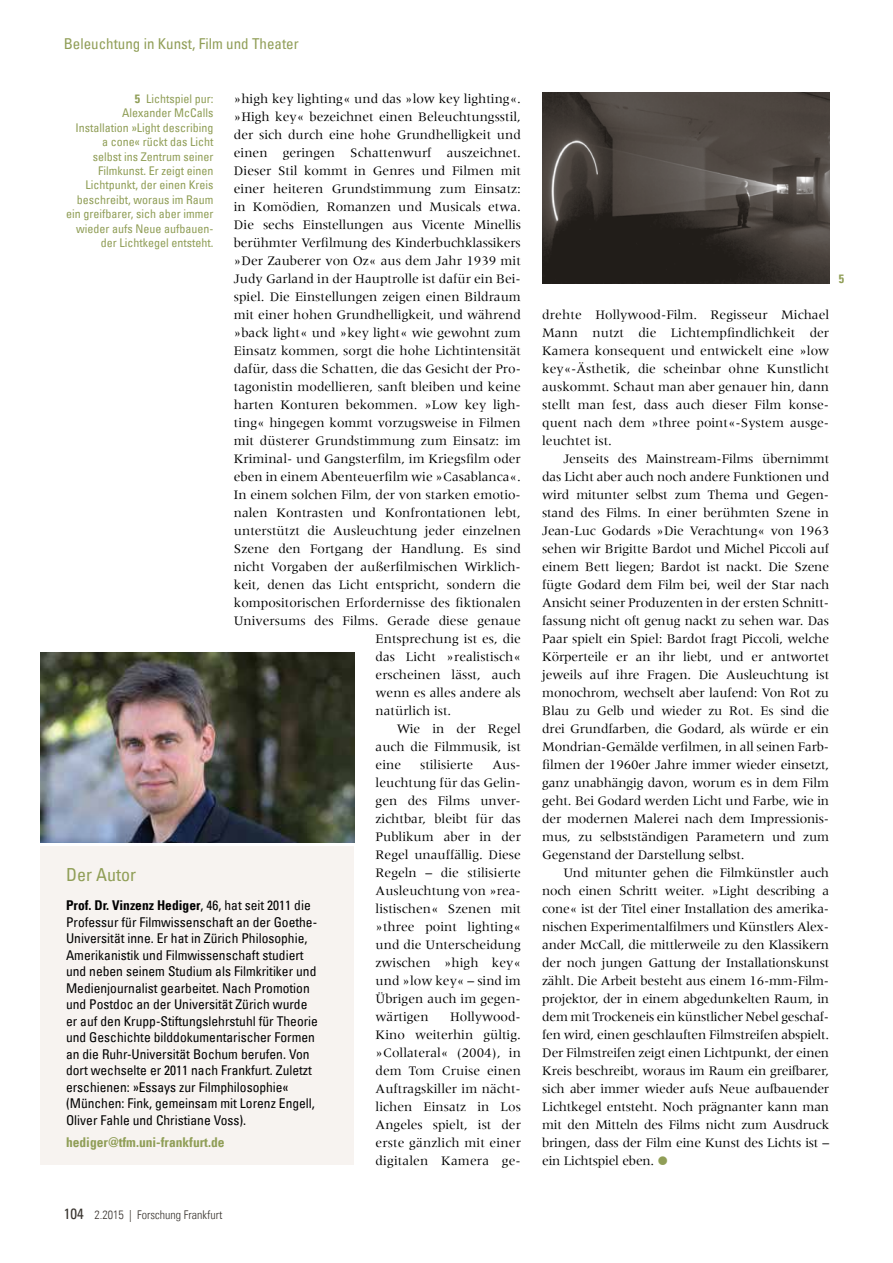
<style>
.page{position:relative;width:893px;height:1263px;background:#fff}
.page>*{position:absolute;margin:0;border:0;box-sizing:border-box;transform-origin:0 0}
.t1{font:condensed 18px "Univers Com 57";color:#909e57}
.t2{font:condensed 15px "Univers Com 57";color:#909e57}
.t3{font:13.5px/18px "Meridien";color:#000;text-align:justify}
.t4{font:condensed 13.5px/16.5px "Univers Com 57";color:#000}
.t5{font:13.5px "Univers Com 67 Bold Cond";color:#000}
.t6{font:13.5px "Univers Com 67 Bold Cond";color:#909e57}
.t7{font:condensed 12px/14.4px "Univers Com 57";color:#909e57;text-align:right}
.t8{font:12px "Univers Com 47 Light Cond";color:#39342f}
.t9{font:12px "Univers Com 67 Bold Cond";color:#909e57}
.s1{font-family:"Univers Com 67 Bold Cond";font-stretch:normal}
.s2{font-family:"Univers Com 57";font-stretch:condensed}
.s3{font-family:"Univers Com 57";font-stretch:condensed;font-size:15px}
</style>
<div class="page">
<div style="left:40px;top:846px;width:314px;height:319px;background:#f7f3f0"></div>
<img style="left:40px;top:653px;width:314px;height:190px">
<img style="left:542px;top:92px;width:287px;height:191px">
<p class="t2" style="left:64px;top:34px;width:236px">Beleuchtung in Kunst, Film und Theater</p>
<p class="t3" style="left:234px;top:90px;width:289px">»high key lighting« und das »low key lighting«.</p>
<p class="t3" style="left:234px;top:108px;width:289px">»High key« bezeichnet einen Beleuchtungsstil,</p>
<p class="t3" style="left:234px;top:126px;width:289px">der sich durch eine hohe Grundhelligkeit und</p>
<p class="t3" style="left:234px;top:144px;width:289px">einen geringen Schattenwurf auszeichnet.</p>
<p class="t3" style="left:234px;top:162px;width:289px">Dieser Stil kommt in Genres und Filmen mit</p>
<p class="t3" style="left:234px;top:180px;width:289px">einer heiteren Grundstimmung zum Einsatz:</p>
<p class="t3" style="left:234px;top:198px;width:288px">in Komödien, Romanzen und Musicals etwa.</p>
<p class="t3" style="left:234px;top:216px;width:289px">Die sechs Einstellungen aus Vicente Minellis</p>
<p class="t3" style="left:234px;top:234px;width:289px">berühmter Verfilmung des Kinderbuchklassikers</p>
<p class="t3" style="left:234px;top:252px;width:288px">»Der Zauberer von Oz« aus dem Jahr 1939 mit</p>
<p class="t3" style="left:234px;top:270px;width:288px">Judy Garland in der Hauptrolle ist dafür ein Bei-</p>
<p class="t3" style="left:234px;top:288px;width:289px">spiel. Die Einstellungen zeigen einen Bildraum</p>
<p class="t3" style="left:234px;top:306px;width:289px">mit einer hohen Grundhelligkeit, und während</p>
<p class="t3" style="left:234px;top:324px;width:288px">»back light« und »key light« wie gewohnt zum</p>
<p class="t3" style="left:234px;top:342px;width:289px">Einsatz kommen, sorgt die hohe Lichtintensität</p>
<p class="t3" style="left:234px;top:360px;width:289px">dafür, dass die Schatten, die das Gesicht der Pro-</p>
<p class="t3" style="left:234px;top:378px;width:288px">tagonistin modellieren, sanft bleiben und keine</p>
<p class="t3" style="left:234px;top:396px;width:288px">harten Konturen bekommen. »Low key ligh-</p>
<p class="t3" style="left:234px;top:414px;width:288px">ting« hingegen kommt vorzugsweise in Filmen</p>
<p class="t3" style="left:234px;top:432px;width:289px">mit düsterer Grundstimmung zum Einsatz: im</p>
<p class="t3" style="left:234px;top:450px;width:289px">Kriminal- und Gangsterfilm, im Kriegsfilm oder</p>
<p class="t3" style="left:234px;top:468px;width:289px">eben in einem Abenteuerfilm wie »Casablanca«.</p>
<p class="t3" style="left:234px;top:486px;width:289px">In einem solchen Film, der von starken emotio-</p>
<p class="t3" style="left:234px;top:504px;width:289px">nalen Kontrasten und Konfrontationen lebt,</p>
<p class="t3" style="left:234px;top:522px;width:289px">unterstützt die Ausleuchtung jeder einzelnen</p>
<p class="t3" style="left:234px;top:540px;width:289px">Szene den Fortgang der Handlung. Es sind</p>
<p class="t3" style="left:234px;top:558px;width:289px">nicht Vorgaben der außerfilmischen Wirklich-</p>
<p class="t3" style="left:234px;top:576px;width:289px">keit, denen das Licht entspricht, sondern die</p>
<p class="t3" style="left:234px;top:594px;width:289px">kompositorischen Erfordernisse des fiktionalen</p>
<p class="t3" style="left:234px;top:612px;width:288px">Universums des Films. Gerade diese genaue</p>
<p class="t3" style="left:376px;top:630px;width:147px">Entsprechung ist es, die</p>
<p class="t3" style="left:376px;top:648px;width:147px">das Licht »realistisch«</p>
<p class="t3" style="left:376px;top:666px;width:147px">erscheinen lässt, auch</p>
<p class="t3" style="left:376px;top:684px;width:147px">wenn es alles andere als</p>
<p class="t3" style="left:376px;top:701px;width:77px">natürlich ist.</p>
<p class="t3" style="left:397px;top:719px;width:126px">Wie in der Regel</p>
<p class="t3" style="left:376px;top:737px;width:147px">auch die Filmmusik, ist</p>
<p class="t3" style="left:376px;top:755px;width:27px">eine</p>
<p class="t3" style="left:420px;top:755px;width:55px">stilisierte</p>
<p class="t7" style="left:66px;top:91px;width:149px"><span class="s1">5</span> Lichtspiel pur:<br>Alexander McCalls<br>Installation »Light describing<br>a cone« rückt das Licht<br>selbst ins Zentrum seiner<br>Filmkunst. Er zeigt einen<br>Lichtpunkt, der einen Kreis beschreibt, woraus im Raum ein greifbarer, sich aber immer wieder aufs Neue aufbauen&shy;der Lichtkegel entsteht.</p>
<p class="t3" style="left:376px;top:755px;width:147px;text-indent:117px">Aus&shy;leuchtung für das Gelin&shy;gen des Films unver&shy;zichtbar, bleibt für das Publikum aber in der Regel unauffällig. Diese Regeln – die stilisierte Ausleuchtung von »rea&shy;listischen« Szenen mit »three point lighting« und die Unterscheidung zwischen »high key« und »low key« – sind im Übrigen auch im gegen&shy;wärtigen</p>
<h1 class="t1" style="left:66px;top:863px;width:71px">Der Autor</h1>
<p class="t5" style="left:66px;top:897px;width:246px">Prof. Dr. Vinzenz Hediger<span class="s2">, 46, hat seit 2011 die</span></p>
<p class="t4" style="left:66px;top:913px;width:253px">Professur für Filmwissenschaft an der Goethe-Universität inne. Er hat in Zürich Philosophie, Amerikanistik und Filmwissenschaft studiert und neben seinem Studium als Filmkritiker und Medienjournalist gearbeitet. Nach Promotion und Postdoc an der Universität Zürich wurde er auf den Krupp-Stiftungslehrstuhl für Theorie und Geschichte bilddokumentarischer Formen an die Ruhr-Universität Bochum berufen. Von dort wechselte er 2011 nach Frankfurt. Zuletzt erschienen: »Essays zur Filmphilosophie« (München: Fink, gemeinsam mit Lorenz Engell, Oliver Fahle und Christiane Voss).</p>
<p class="t6" style="left:66px;top:1134px;width:160px">hediger@tfm.uni-frankfurt.de</p>
<p class="t3" style="left:376px;top:1007px;width:147px;text-align:left;text-indent:75px">Hollywood-<br>Kino weiterhin gültig. »Collateral« (2004), in dem Tom Cruise einen<br>Auftragskiller im nächt&shy;lichen Einsatz in Los<br>Angeles spielt, ist der erste gänzlich mit einer digitalen Kamera ge-</p>
<p class="t8" style="left:64px;top:1208px;width:160px"><span class="s3">104</span> 2.2015 | Forschung Frankfurt</p>
<p class="t9" style="left:839px;top:271px;width:7px">5</p>
<p class="t3" style="left:542px;top:305px;width:289px">drehte Hollywood- Film. Regisseur Michael Mann nutzt die Lichtempfindlichkeit der Kamera konsequent und entwickelt eine »low key«- Ästhetik, die scheinbar ohne Kunstlicht auskommt. Schaut man aber genauer hin, dann stellt man fest, dass auch dieser Film konse&shy;quent nach dem »three point«- System ausge&shy;leuchtet ist.</p>
<p class="t3" style="left:542px;top:449px;width:289px;text-indent:21px">Jenseits des Mainstream- Films übernimmt das Licht aber auch noch andere Funktionen und wird mitunter selbst zum Thema und Gegen&shy;stand des Films. In einer berühmten Szene in Jean- Luc Godards »Die Verachtung« von 1963 sehen wir Brigitte Bardot und Michel Piccoli auf einem Bett liegen; Bardot ist nackt. Die Szene fügte Godard dem Film bei, weil der Star nach Ansicht seiner Produzenten in der ersten Schnitt&shy;fassung nicht oft genug nackt zu sehen war. Das Paar spielt ein Spiel: Bardot fragt Piccoli, welche Körperteile er an ihr liebt, und er antwortet jeweils auf ihre Fragen. Die Ausleuchtung ist monochrom, wechselt aber laufend: Von Rot zu Blau zu Gelb und wieder zu Rot. Es sind die drei Grundfarben, die Godard, als würde er ein Mondrian-Gemälde verfilmen, in all seinen Farb&shy;filmen der 1960er Jahre immer wieder einsetzt, ganz unabhängig davon, worum es in dem Film geht. Bei Godard werden Licht und Farbe, wie in der modernen Malerei nach dem Impressionis&shy;mus, zu selbstständigen Parametern und zum Gegenstand der Darstellung selbst.</p>
<p class="t3" style="left:542px;top:863px;width:289px;text-indent:21px">Und mitunter gehen die Filmkünstler auch noch einen Schritt weiter. »Light describing a cone« ist der Titel einer Installation des amerika&shy;nischen Experimentalfilmers und Künstlers Alex&shy;ander McCall, die mittlerweile zu den Klassikern der noch jungen Gattung der Installationskunst zählt. Die Arbeit besteht aus einem 16- mm- Film&shy;projektor, der in einem abgedunkelten Raum, in dem mit Trockeneis ein künstlicher Nebel geschaf&shy;fen wird, einen geschlauften Filmstreifen abspielt.<br>Der Filmstreifen zeigt einen Lichtpunkt, der einen Kreis beschreibt, woraus im Raum ein greifbarer, sich aber immer wieder aufs Neue aufbauender Lichtkegel entsteht. Noch prägnanter kann man mit den Mitteln des Films nicht zum Ausdruck bringen, dass der Film eine Kunst des Lichts ist – ein Lichtspiel eben.</p>
</div>
